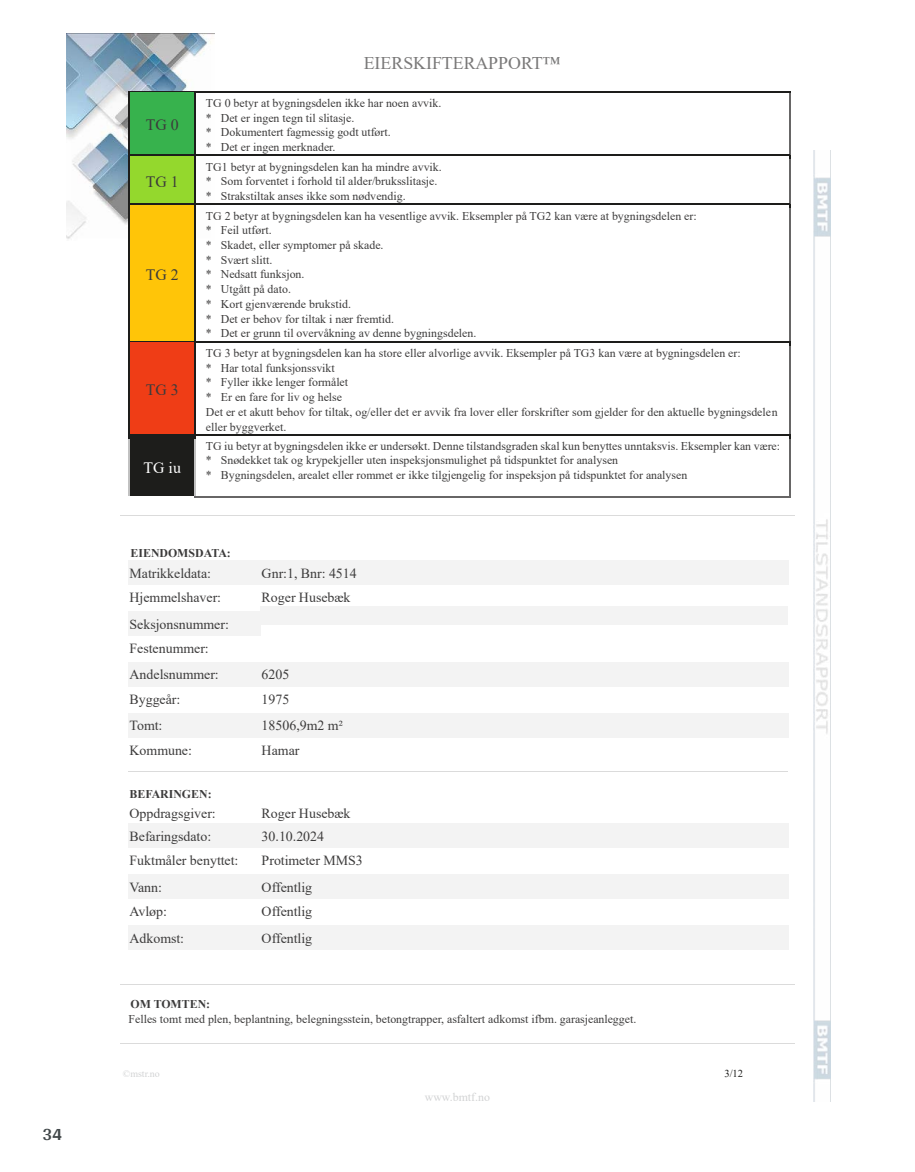
<style>
.page{position:relative;width:915px;height:1172px;background:#fff}
.page>*{position:absolute;margin:0;border:0;box-sizing:border-box;transform-origin:0 0}
.t1{font:700 18px "Arya";color:#414749}
.t2{font:17.85px "Times New Roman";color:#7a7979}
.t3{font:15.75px "Times New Roman";color:#3c3b3b}
.t4{font:15.75px "Times New Roman";color:#fff}
.t5{font:13.95px/24.3px "Times New Roman";color:#3c3b3b}
.t6{font:11.85px/14.7px "Times New Roman";color:#3c3b3b}
.t7{font:700 11.85px "Times New Roman";color:#3c3b3b}
.t8{font:11.85px "Times New Roman";color:#d2d3d4}
.t9{font:10.65px "Times New Roman";color:#1d1d1b}
.t10{font:9.9px "Times New Roman";letter-spacing:-.01em;color:#d2d3d4}
</style>
<div class="page">
<img style="left:66px;top:33px;width:149px;height:206px">
<img style="left:813px;top:150px;width:17px;height:951px">
<div style="left:130px;top:92px;width:65px;height:63px;background:#37b24d"></div>
<hr style="left:130px;top:91px;width:65px;height:1px;background:#1d1d1b">
<hr style="left:196px;top:91px;width:593px;height:1px;background:#1d1d1b">
<hr style="left:128px;top:96px;width:2px;height:59px;background:#1d1d1b">
<hr style="left:195px;top:96px;width:1px;height:59px;background:#1d1d1b">
<hr style="left:789px;top:96px;width:1px;height:59px;background:#676666">
<div style="left:130px;top:156px;width:65px;height:48px;background:#94d82d"></div>
<hr style="left:130px;top:155px;width:65px;height:1px;background:#1d1d1b">
<hr style="left:196px;top:155px;width:593px;height:1px;background:#1d1d1b">
<hr style="left:128px;top:160px;width:2px;height:44px;background:#1d1d1b">
<hr style="left:195px;top:160px;width:1px;height:44px;background:#1d1d1b">
<hr style="left:789px;top:160px;width:1px;height:44px;background:#676666">
<div style="left:130px;top:205px;width:65px;height:136px;background:#ffc508"></div>
<hr style="left:130px;top:204px;width:65px;height:1px;background:#1d1d1b">
<hr style="left:196px;top:204px;width:593px;height:1px;background:#1d1d1b">
<hr style="left:128px;top:209px;width:2px;height:132px;background:#1d1d1b">
<hr style="left:195px;top:209px;width:1px;height:132px;background:#1d1d1b">
<hr style="left:789px;top:209px;width:1px;height:132px;background:#676666">
<div style="left:130px;top:342px;width:65px;height:92px;background:#ef3d16"></div>
<hr style="left:130px;top:341px;width:65px;height:1px;background:#1d1d1b">
<hr style="left:196px;top:341px;width:593px;height:1px;background:#1d1d1b">
<hr style="left:128px;top:346px;width:2px;height:88px;background:#1d1d1b">
<hr style="left:195px;top:346px;width:1px;height:88px;background:#1d1d1b">
<hr style="left:789px;top:346px;width:1px;height:88px;background:#676666">
<div style="left:130px;top:435px;width:65px;height:62px;background:#1d1d1b"></div>
<hr style="left:130px;top:434px;width:65px;height:1px;background:#1d1d1b">
<hr style="left:196px;top:434px;width:593px;height:1px;background:#1d1d1b">
<hr style="left:128px;top:439px;width:2px;height:58px;background:#c1c1c1">
<hr style="left:195px;top:439px;width:1px;height:58px;background:#c1c1c1">
<hr style="left:196px;top:497px;width:593px;height:1px;background:#676666">
<hr style="left:789px;top:439px;width:1px;height:58px;background:#676666">
<div style="left:128px;top:561px;width:119px;height:24px;background:#f3f3f3"></div>
<div style="left:247px;top:561px;width:13px;height:24px;background:#f3f3f3"></div>
<div style="left:260px;top:561px;width:528px;height:24px;background:#f3f3f3"></div>
<div style="left:128px;top:611px;width:119px;height:25px;background:#f3f3f3"></div>
<div style="left:247px;top:611px;width:13px;height:25px;background:#f3f3f3"></div>
<div style="left:128px;top:662px;width:119px;height:24px;background:#f3f3f3"></div>
<div style="left:247px;top:662px;width:13px;height:24px;background:#f3f3f3"></div>
<div style="left:260px;top:662px;width:528px;height:24px;background:#f3f3f3"></div>
<div style="left:128px;top:713px;width:119px;height:24px;background:#f3f3f3"></div>
<div style="left:247px;top:713px;width:13px;height:24px;background:#f3f3f3"></div>
<div style="left:260px;top:713px;width:528px;height:24px;background:#f3f3f3"></div>
<hr style="left:128px;top:772px;width:119px;height:1px;background:#dbdbdb">
<hr style="left:260px;top:772px;width:528px;height:1px;background:#dbdbdb">
<div style="left:128px;top:824px;width:119px;height:24px;background:#f3f3f3"></div>
<div style="left:247px;top:824px;width:13px;height:24px;background:#f3f3f3"></div>
<div style="left:260px;top:824px;width:528px;height:24px;background:#f3f3f3"></div>
<div style="left:128px;top:874px;width:119px;height:25px;background:#f3f3f3"></div>
<div style="left:247px;top:874px;width:13px;height:25px;background:#f3f3f3"></div>
<div style="left:260px;top:874px;width:528px;height:25px;background:#f3f3f3"></div>
<div style="left:128px;top:925px;width:119px;height:24px;background:#f3f3f3"></div>
<div style="left:247px;top:925px;width:13px;height:24px;background:#f3f3f3"></div>
<div style="left:260px;top:925px;width:528px;height:24px;background:#f3f3f3"></div>
<div style="left:260px;top:606px;width:528px;height:19px;background:#f3f3f3"></div>
<hr style="left:121px;top:515px;width:673px;height:1px;background:#dbdbdb">
<hr style="left:121px;top:984px;width:673px;height:1px;background:#dbdbdb">
<hr style="left:121px;top:1043px;width:673px;height:1px;background:#dbdbdb">
<h1 class="t1" style="left:43px;top:1123px;width:21px">34</h1>
<h3 class="t3" style="left:146px;top:114px;width:34px">TG 0</h3>
<h3 class="t3" style="left:146px;top:170px;width:34px">TG 1</h3>
<h3 class="t3" style="left:146px;top:263px;width:34px">TG 2</h3>
<h3 class="t3" style="left:146px;top:379px;width:34px">TG 3</h3>
<h3 class="t4" style="left:144px;top:456px;width:39px">TG iu</h3>
<h2 class="t2" style="left:363px;top:50px;width:198px">EIERSKIFTERAPPORT™</h2>
<p class="t6" style="left:206px;top:95px;width:237px">TG 0 betyr at bygningsdelen ikke har noen avvik. * Det er ingen tegn til slitasje.<br>* Dokumentert fagmessig godt utført.<br>* Det er ingen merknader.</p>
<p class="t6" style="left:206px;top:159px;width:237px">TG1 betyr at bygningsdelen kan ha mindre avvik. * Som forventet i forhold til alder/bruksslitasje. * Strakstiltak anses ikke som nødvendig.</p>
<p class="t6" style="left:206px;top:208px;width:492px">TG 2 betyr at bygningsdelen kan ha vesentlige avvik. Eksempler på TG2 kan være at bygningsdelen er: * Feil utført.<br>* Skadet, eller symptomer på skade.<br>* Svært slitt.<br>* Nedsatt funksjon.<br>* Utgått på dato.<br>* Kort gjenværende brukstid.<br>* Det er behov for tiltak i nær fremtid.<br>* Det er grunn til overvåkning av denne bygningsdelen.</p>
<p class="t6" style="left:206px;top:345px;width:573px">TG 3 betyr at bygningsdelen kan ha store eller alvorlige avvik. Eksempler på TG3 kan være at bygningsdelen er:<br>* Har total funksjonssvikt<br>* Fyller ikke lenger formålet<br>* Er en fare for liv og helse<br>Det er et akutt behov for tiltak, og/eller det er avvik fra lover eller forskrifter som gjelder for den aktuelle bygningsdelen eller byggverket.</p>
<p class="t6" style="left:206px;top:439px;width:575px">TG iu betyr at bygningsdelen ikke er undersøkt. Denne tilstandsgraden skal kun benyttes unntaksvis. Eksempler kan være: * Snødekket tak og krypekjeller uten inspeksjonsmulighet på tidspunktet for analysen<br>* Bygningsdelen, arealet eller rommet er ikke tilgjengelig for inspeksjon på tidspunktet for analysen</p>
<p class="t7" style="left:131px;top:545px;width:102px">EIENDOMSDATA:</p>
<p class="t5" style="left:129px;top:561px;width:83px">Matrikkeldata:</p>
<p class="t5" style="left:261px;top:561px;width:96px">Gnr:1, Bnr: 4514</p>
<p class="t5" style="left:129px;top:585px;width:93px">Hjemmelshaver:</p>
<p class="t5" style="left:261px;top:585px;width:90px">Roger Husebæk</p>
<p class="t5" style="left:129px;top:611px;width:101px">Seksjonsnummer:<br>Festenummer:</p>
<p class="t5" style="left:129px;top:662px;width:91px">Andelsnummer:</p>
<p class="t5" style="left:261px;top:662px;width:29px">6205</p>
<p class="t5" style="left:129px;top:686px;width:52px">Byggeår:</p>
<p class="t5" style="left:261px;top:686px;width:29px">1975</p>
<p class="t5" style="left:129px;top:713px;width:34px">Tomt:</p>
<p class="t5" style="left:261px;top:713px;width:83px">18506,9m2 m²</p>
<p class="t5" style="left:129px;top:737px;width:64px">Kommune:</p>
<p class="t5" style="left:261px;top:737px;width:39px">Hamar</p>
<p class="t7" style="left:129px;top:785px;width:84px">BEFARINGEN:</p>
<p class="t5" style="left:129px;top:801px;width:88px">Oppdragsgiver:</p>
<p class="t5" style="left:261px;top:801px;width:90px">Roger Husebæk</p>
<p class="t5" style="left:129px;top:824px;width:83px">Befaringsdato:</p>
<p class="t5" style="left:261px;top:824px;width:64px">30.10.2024</p>
<p class="t5" style="left:129px;top:848px;width:110px">Fuktmåler benyttet:</p>
<p class="t5" style="left:261px;top:848px;width:103px">Protimeter MMS3</p>
<p class="t5" style="left:129px;top:874px;width:34px">Vann:</p>
<p class="t5" style="left:261px;top:874px;width:52px">Offentlig</p>
<p class="t5" style="left:129px;top:899px;width:39px">Avløp:</p>
<p class="t5" style="left:261px;top:899px;width:52px">Offentlig</p>
<p class="t5" style="left:129px;top:925px;width:56px">Adkomst:</p>
<p class="t5" style="left:261px;top:925px;width:52px">Offentlig</p>
<p class="t7" style="left:131px;top:995px;width:81px">OM TOMTEN:</p>
<p class="t6" style="left:128px;top:1011px;width:509px">Felles tomt med plen, beplantning, belegningsstein, betongtrapper, asfaltert adkomst ifbm. garasjeanlegget.</p>
<p class="t10" style="left:123px;top:1067px;width:38px">©mstr.no</p>
<p class="t9" style="left:724px;top:1066px;width:20px">3/12</p>
<p class="t8" style="left:425px;top:1089px;width:67px">www.bmtf.no</p>
</div>
